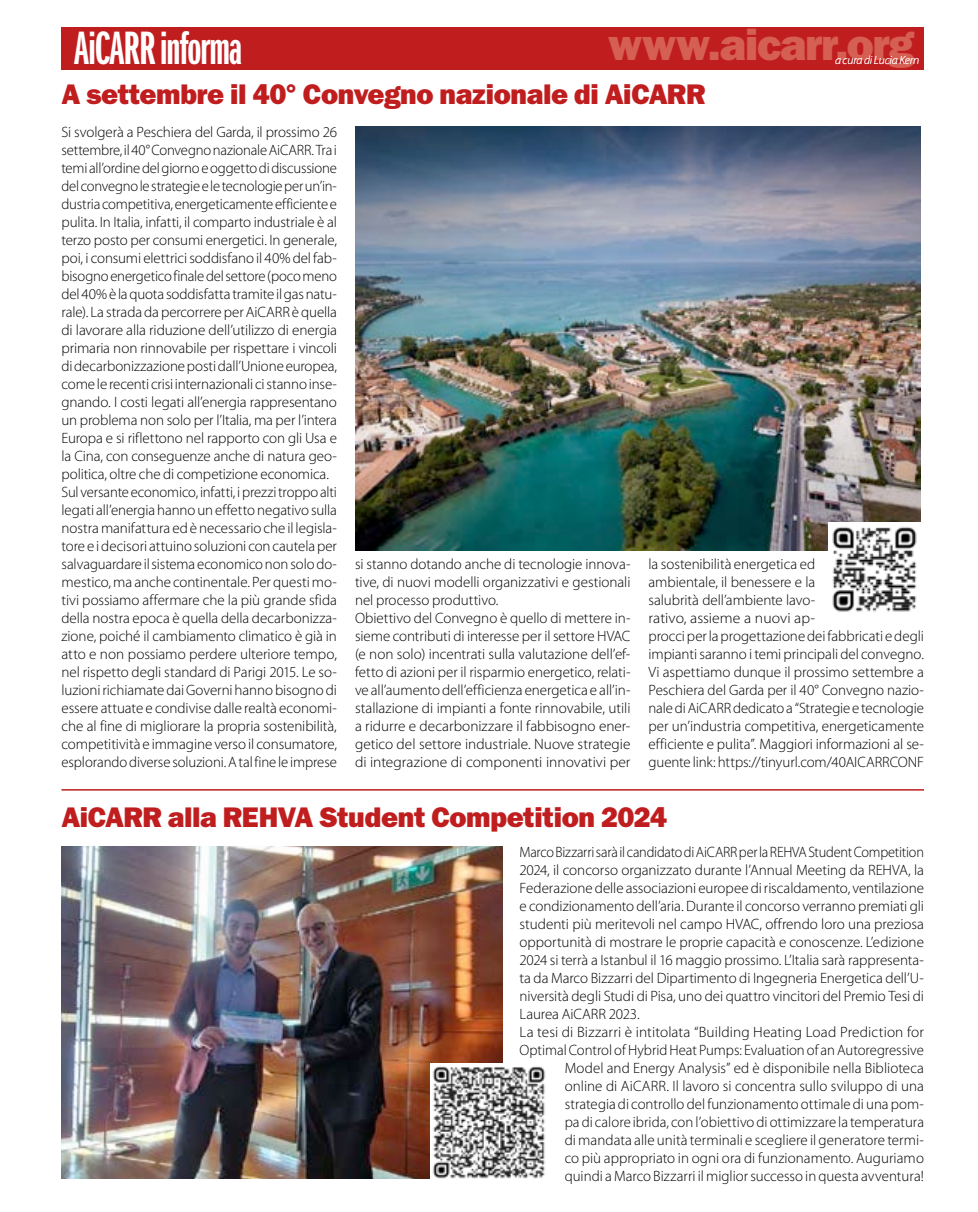
<style>
.page{position:relative;width:978px;height:1212px;background:#fff}
.page>*{position:absolute;margin:0;border:0;box-sizing:border-box;transform-origin:0 0}
.t1{font:48.45px "ITC Franklin Gothic Std Dm X Cp";letter-spacing:-.02em;color:#fff}
.t2{font:45px "ITC Franklin Gothic Std Hvy";letter-spacing:-.025em;color:#d45f52}
.t3{font:28.5px "ITC Franklin Gothic Std Hvy";letter-spacing:-.015em;color:#c01d1f}
.t4{font:300 15px/18px "Myriad Pro";letter-spacing:-.005em;color:#000}
.t5{font:300 15px "Myriad Pro";letter-spacing:-.005em;color:#000;scale:.95 1}
.t6{font:italic 300 12px "Myriad Pro";letter-spacing:-.01em;color:#fff}
</style>
<div class="page">
<div style="left:62px;top:27px;width:862px;height:42px;background:#c01d1f"></div>
<hr style="left:62px;top:789px;width:862px;height:2px;background:#c01d1f">
<img style="left:355px;top:126px;width:566px;height:424px">
<img style="left:828px;top:522px;width:93px;height:90px">
<img style="left:62px;top:846px;width:440px;height:333px">
<img style="left:430px;top:1063px;width:116px;height:116px">
<h1 class="t1" style="left:74px;top:22px;width:170px">AiCARR informa</h1>
<h2 class="t2" style="left:608px;top:18px;width:308px">www.aicarr.org</h2>
<p class="t6" style="left:835px;top:53px;width:86px">a cura di Lucia Kern</p>
<h3 class="t3" style="left:62px;top:77px;width:645px">A settembre il 40° Convegno nazionale di AiCARR</h3>
<p class="t4" style="left:62px;top:122px;width:277px">Si svolgerà a Peschiera del Garda, il prossimo 26 settembre, il 40° Convegno nazionale AiCARR. Tra i temi all’ordine del giorno e oggetto di discussione del convegno le strategie e le tecnologie per un’in&shy;dustria competitiva, energeticamente efficiente e pulita. In Italia, infatti, il comparto industriale è al terzo posto per consumi energetici. In generale, poi, i consumi elettrici soddisfano il 40% del fab&shy;bisogno energetico finale del settore (poco meno del 40% è la quota soddisfatta tramite il gas natu&shy;rale). La strada da percorrere per AiCARR è quella di lavorare alla riduzione dell’utilizzo di energia primaria non rinnovabile per rispettare i vincoli di decarbonizzazione posti dall’Unione europea, come le recenti crisi internazionali ci stanno inse&shy;gnando. I costi legati all’energia rappresentano un problema non solo per l’Italia, ma per l’intera Europa e si riflettono nel rapporto con gli Usa e la Cina, con conseguenze anche di natura geo&shy;politica, oltre che di competizione economica.<br>Sul versante economico, infatti, i prezzi troppo alti legati all’energia hanno un effetto negativo sulla nostra manifattura ed è necessario che il legisla&shy;tore e i decisori attuino soluzioni con cautela per salvaguardare il sistema economico non solo do&shy;mestico, ma anche continentale. Per questi mo&shy;tivi possiamo affermare che la più grande sfida della nostra epoca è quella della decarbonizza&shy;zione, poiché il cambiamento climatico è già in atto e non possiamo perdere ulteriore tempo, nel rispetto degli standard di Parigi 2015. Le so&shy;luzioni richiamate dai Governi hanno bisogno di essere attuate e condivise dalle realtà economi&shy;che al fine di migliorare la propria sostenibilità, competitività e immagine verso il consumatore, esplorando diverse soluzioni. A tal fine le imprese</p>
<p class="t4" style="left:355px;top:554px;width:277px">si stanno dotando anche di tecnologie innova&shy;tive, di nuovi modelli organizzativi e gestionali nel processo produttivo.<br>Obiettivo del Convegno è quello di mettere in&shy;sieme contributi di interesse per il settore HVAC (e non solo) incentrati sulla valutazione dell’ef&shy;fetto di azioni per il risparmio energetico, relati&shy;ve all’aumento dell’efficienza energetica e all’in&shy;stallazione di impianti a fonte rinnovabile, utili a ridurre e decarbonizzare il fabbisogno ener&shy;getico del settore industriale. Nuove strategie di integrazione di componenti innovativi per</p>
<p class="t4" style="left:648px;top:554px;width:277px">la sostenibilità energetica ed<br>ambientale, il benessere e la<br>salubrità dell’ambiente lavo-<br>rativo, assieme a nuovi ap-<br>procci per la progettazione dei fabbricati e degli impianti saranno i temi principali del convegno.<br>Vi aspettiamo dunque il prossimo settembre a Peschiera del Garda per il 40° Convegno nazio&shy;nale di AiCARR dedicato a “Strategie e tecnologie per un’industria competitiva, energeticamente efficiente e pulita”. Maggiori informazioni al se&shy;guente link: https://tinyurl.com/40AICARRCONF</p>
<h3 class="t3" style="left:62px;top:800px;width:607px">AiCARR alla REHVA Student Competition 2024</h3>
<p class="t5" style="left:519px;top:842px;width:427px">Marco Bizzarri sarà il candidato di AiCARR per la REHVA Student Competition</p>
<p class="t4" style="left:519px;top:860px;width:406px">2024, il concorso organizzato durante l’Annual Meeting da REHVA, la</p>
<p class="t4" style="left:519px;top:878px;width:406px">Federazione delle associazioni europee di riscaldamento, ventilazione</p>
<p class="t4" style="left:519px;top:896px;width:406px">e condizionamento dell’aria. Durante il concorso verranno premiati gli</p>
<p class="t4" style="left:519px;top:914px;width:406px">studenti più meritevoli nel campo HVAC, offrendo loro una preziosa</p>
<p class="t4" style="left:519px;top:932px;width:406px">opportunità di mostrare le proprie capacità e conoscenze. L’edizione</p>
<p class="t4" style="left:519px;top:950px;width:406px">2024 si terrà a Istanbul il 16 maggio prossimo. L’Italia sarà rappresenta-</p>
<p class="t4" style="left:519px;top:968px;width:406px">ta da Marco Bizzarri del Dipartimento di Ingegneria Energetica dell’U-</p>
<p class="t4" style="left:519px;top:986px;width:406px">niversità degli Studi di Pisa, uno dei quattro vincitori del Premio Tesi di</p>
<p class="t4" style="left:519px;top:1004px;width:122px">Laurea AiCARR 2023.</p>
<p class="t4" style="left:519px;top:1022px;width:406px">La tesi di Bizzarri è intitolata “Building Heating Load Prediction for</p>
<p class="t4" style="left:519px;top:1040px;width:406px">Optimal Control of Hybrid Heat Pumps: Evaluation of an Autoregressive</p>
<p class="t4" style="left:565px;top:1058px;width:361px">Model and Energy Analysis” ed è disponibile nella Biblioteca</p>
<p class="t4" style="left:565px;top:1076px;width:361px">online di AiCARR. Il lavoro si concentra sullo sviluppo di una</p>
<p class="t4" style="left:565px;top:1094px;width:361px">strategia di controllo del funzionamento ottimale di una pom-</p>
<p class="t4" style="left:565px;top:1112px;width:361px">pa di calore ibrida, con l’obiettivo di ottimizzare la temperatura</p>
<p class="t4" style="left:565px;top:1130px;width:361px">di mandata alle unità terminali e scegliere il generatore termi-</p>
<p class="t4" style="left:565px;top:1148px;width:361px">co più appropriato in ogni ora di funzionamento. Auguriamo</p>
<p class="t4" style="left:565px;top:1166px;width:361px">quindi a Marco Bizzarri il miglior successo in questa avventura!</p>
</div>
